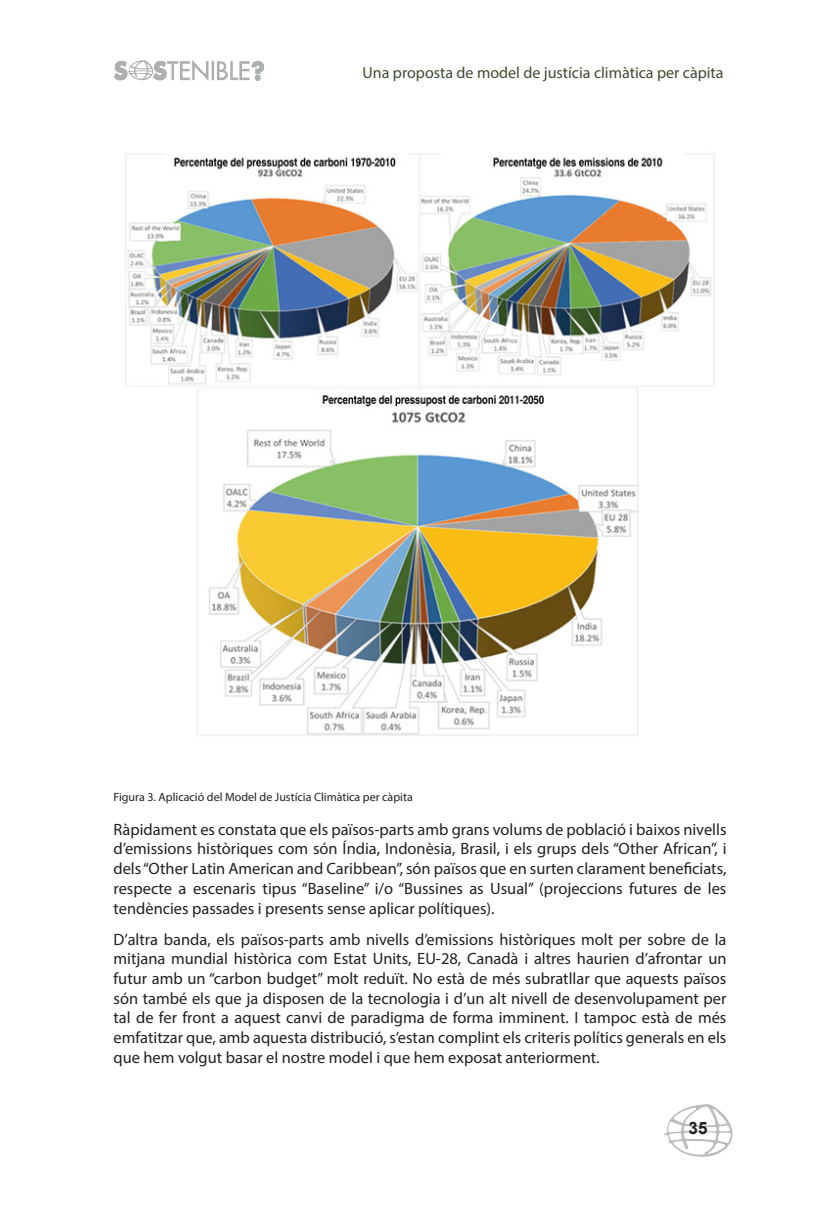
<style>
.page{position:relative;width:840px;height:1214px;background:#fff}
.page>*{position:absolute;margin:0;border:0;box-sizing:border-box;transform-origin:0 0}
.t1{font:700 17px "Arial";color:#231f20}
.t2{font:16.4px/19.6px "Myriad Pro";color:#231f20;text-align:justify}
.t3{font:16px "Myriad Pro";color:#3d4c2e}
.t4{font:12px "Myriad Pro";color:#231f20}
</style>
<div class="page">
<img style="left:664px;top:1104px;width:68px;height:53px">
<img style="left:114px;top:60px;width:149px;height:21px">
<img style="left:125px;top:154px;width:590px;height:582px">
<p class="t3" style="left:362px;top:63px;width:362px">Una proposta de model de justícia climàtica per càpita</p>
<p class="t4" style="left:113px;top:789px;width:301px">Figura 3. Aplicació del Model de Justícia Climàtica per càpita</p>
<p class="t2" style="left:113px;top:819px;width:614px">Ràpidament es constata que els països-parts amb grans volums de població i baixos nivells d’emissions històriques com són Índia, Indonèsia, Brasil, i els grups dels “Other African”, i dels “Other Latin American and Caribbean”, són països que en surten clarament beneficiats, respecte a escenaris tipus “Baseline” i/o “Bussines as Usual” (projeccions futures de les tendències passades i presents sense aplicar polítiques).</p>
<p class="t2" style="left:113px;top:928px;width:614px">D’altra banda, els països-parts amb nivells d’emissions històriques molt per sobre de la mitjana mundial històrica com Estat Units, EU-28, Canadà i altres haurien d’afrontar un futur amb un “carbon budget” molt reduït. No està de més subratllar que aquests països són també els que ja disposen de la tecnologia i d’un alt nivell de desenvolupament per tal de fer front a aquest canvi de paradigma de forma imminent. I tampoc està de més emfatitzar que, amb aquesta distribució, s’estan complint els criteris polítics generals en els que hem volgut basar el nostre model i que hem exposat anteriorment.</p>
<p class="t1" style="left:688px;top:1116px;width:20px">35</p>
</div>
